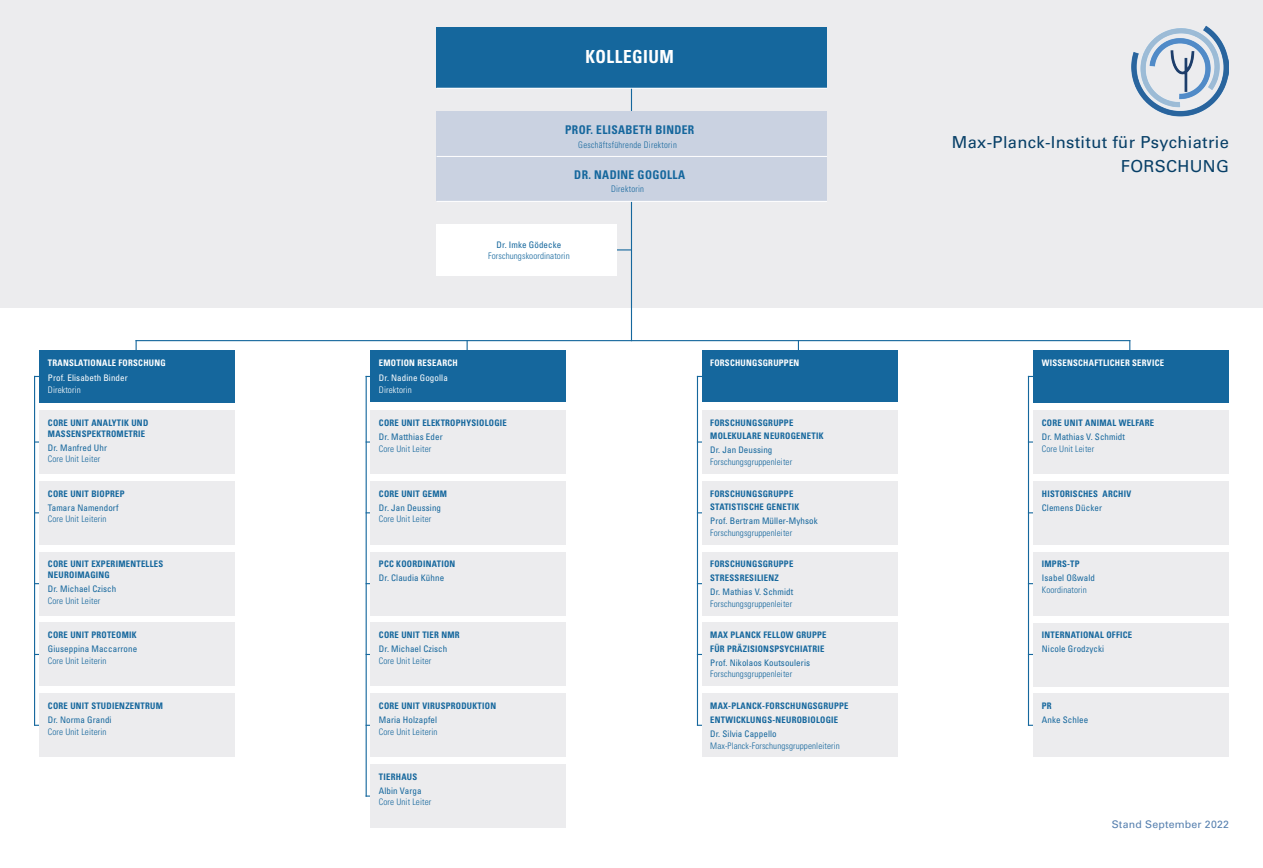
<style>
.page{position:relative;width:1263px;height:868px;background:#fff}
.page>*{position:absolute;margin:0;border:0;box-sizing:border-box;transform-origin:0 0}
.t1{font:700 condensed 18px "Univers";letter-spacing:.03em;color:#fff;scale:.96 1}
.t2{font:16.5px/24px "Univers";letter-spacing:.02em;color:#073f67;text-align:right}
.t3{font:700 condensed 12px "Univers";letter-spacing:.03em;color:#15679d;scale:.96 1}
.t4{font:10.5px "Univers";letter-spacing:.02em;color:#557fae}
.t5{font:700 condensed 9px/13.6px "Univers";letter-spacing:.03em;color:#15679d;scale:.96 1}
.t6{font:condensed 9px "Univers";letter-spacing:.01em;color:#15679d}
.t7{font:300 condensed 9px "Univers";letter-spacing:.01em;color:#15679d}
.t8{font:700 condensed 9px "Univers";letter-spacing:.03em;color:#fff;scale:.96 1}
.t9{font:300 condensed 9px "Univers";letter-spacing:.03em;color:#15679d;scale:.96 1}
.t10{font:condensed 9px "Univers";letter-spacing:.01em;color:#fff}
.t11{font:300 condensed 9px "Univers";letter-spacing:.01em;color:#fff}
</style>
<div class="page">
<div style="left:0;top:0;width:1263px;height:307px;background:#ececee"></div>
<hr style="left:631px;top:72px;width:1px;height:269px;background:#15679d">
<hr style="left:136px;top:340px;width:994px;height:1px;background:#15679d">
<img style="left:1131px;top:26px;width:97px;height:91px">
<hr style="left:577px;top:249px;width:54px;height:1px;background:#15679d">
<div style="left:437px;top:224px;width:180px;height:51px;background:#fff"></div>
<hr style="left:136px;top:340px;width:1px;height:43px;background:#15679d">
<hr style="left:34px;top:376px;width:1px;height:349px;background:#15679d">
<div style="left:39px;top:350px;width:196px;height:52px;background:#15679d"></div>
<div style="left:39px;top:410px;width:196px;height:64px;background:#ececee"></div>
<div style="left:39px;top:481px;width:196px;height:63px;background:#ececee"></div>
<div style="left:39px;top:551px;width:196px;height:64px;background:#ececee"></div>
<div style="left:39px;top:622px;width:196px;height:64px;background:#ececee"></div>
<div style="left:39px;top:693px;width:196px;height:64px;background:#ececee"></div>
<hr style="left:366px;top:376px;width:1px;height:420px;background:#15679d">
<hr style="left:467px;top:340px;width:1px;height:54px;background:#15679d">
<div style="left:370px;top:410px;width:196px;height:64px;background:#ececee"></div>
<div style="left:370px;top:350px;width:196px;height:52px;background:#15679d"></div>
<div style="left:370px;top:481px;width:196px;height:63px;background:#ececee"></div>
<div style="left:370px;top:622px;width:196px;height:64px;background:#ececee"></div>
<div style="left:370px;top:693px;width:196px;height:64px;background:#ececee"></div>
<div style="left:370px;top:764px;width:196px;height:63px;background:#ececee"></div>
<div style="left:370px;top:551px;width:196px;height:64px;background:#ececee"></div>
<hr style="left:697px;top:376px;width:1px;height:349px;background:#15679d">
<hr style="left:798px;top:340px;width:1px;height:54px;background:#15679d">
<div style="left:702px;top:410px;width:195px;height:64px;background:#ececee"></div>
<div style="left:702px;top:350px;width:195px;height:52px;background:#15679d"></div>
<div style="left:702px;top:481px;width:195px;height:63px;background:#ececee"></div>
<div style="left:702px;top:622px;width:195px;height:64px;background:#ececee"></div>
<div style="left:702px;top:693px;width:195px;height:64px;background:#ececee"></div>
<div style="left:702px;top:551px;width:195px;height:64px;background:#ececee"></div>
<hr style="left:1028px;top:376px;width:1px;height:349px;background:#15679d">
<hr style="left:1129px;top:340px;width:1px;height:41px;background:#15679d">
<div style="left:1033px;top:410px;width:196px;height:64px;background:#ececee"></div>
<div style="left:1033px;top:481px;width:196px;height:63px;background:#ececee"></div>
<div style="left:1033px;top:551px;width:196px;height:64px;background:#ececee"></div>
<div style="left:1033px;top:350px;width:196px;height:52px;background:#15679d"></div>
<div style="left:1033px;top:622px;width:196px;height:64px;background:#ececee"></div>
<div style="left:1033px;top:693px;width:196px;height:64px;background:#ececee"></div>
<div style="left:437px;top:112px;width:390px;height:89px;background:#cad2e1"></div>
<hr style="left:437px;top:156px;width:390px;height:1px;background:#fff">
<hr style="left:437px;top:201px;width:390px;height:1px;background:#fff">
<div style="left:437px;top:28px;width:390px;height:60px;background:#15679d"></div>
<hr style="left:437px;top:88px;width:390px;height:1px;background:#fff">
<p class="t8" style="left:48px;top:357px;width:124px">TRANSLATIONALE FORSCHUNG</p>
<p class="t10" style="left:48px;top:372px;width:81px">Prof. Elisabeth Binder</p>
<p class="t11" style="left:48px;top:384px;width:34px">Direktorin</p>
<p class="t5" style="left:48px;top:417px;width:106px;line-height:10.8px">CORE UNIT ANALYTIK UND<br>MASSENSPEKTROMETRIE</p>
<p class="t6" style="left:48px;top:441px;width:61px">Dr. Manfred Uhr</p>
<p class="t7" style="left:48px;top:454px;width:54px">Core Unit Leiter</p>
<p class="t5" style="left:48px;top:486px;width:81px">CORE UNIT BIOPREP</p>
<p class="t6" style="left:48px;top:501px;width:72px">Tamara Namendorf</p>
<p class="t7" style="left:48px;top:514px;width:60px">Core Unit Leiterin</p>
<p class="t5" style="left:48px;top:558px;width:121px;line-height:10.8px">CORE UNIT EXPERIMENTELLES<br>NEUROIMAGING</p>
<p class="t6" style="left:48px;top:583px;width:70px">Dr. Michael Czisch</p>
<p class="t7" style="left:48px;top:595px;width:54px">Core Unit Leiter</p>
<p class="t5" style="left:48px;top:628px;width:94px">CORE UNIT PROTEOMIK</p>
<p class="t6" style="left:48px;top:643px;width:91px">Giuseppina Maccarrone</p>
<p class="t7" style="left:48px;top:655px;width:60px">Core Unit Leiterin</p>
<p class="t5" style="left:48px;top:698px;width:121px">CORE UNIT STUDIENZENTRUM</p>
<p class="t6" style="left:48px;top:714px;width:65px">Dr. Norma Grandi</p>
<p class="t7" style="left:48px;top:726px;width:60px">Core Unit Leiterin</p>
<h1 class="t1" style="left:585px;top:46px;width:94px">KOLLEGIUM</h1>
<h3 class="t3" style="left:565px;top:122px;width:136px">PROF. ELISABETH BINDER</h3>
<p class="t9" style="left:578px;top:139px;width:104px">Geschäftsführende Direktorin</p>
<h3 class="t3" style="left:574px;top:167px;width:117px">DR. NADINE GOGOLLA</h3>
<p class="t9" style="left:611px;top:184px;width:36px">Direktorin</p>
<p class="t6" style="left:497px;top:239px;width:66px">Dr. Imke Gödecke</p>
<p class="t7" style="left:488px;top:251px;width:83px">Forschungskoordinatorin</p>
<p class="t8" style="left:379px;top:357px;width:84px">EMOTION RESEARCH</p>
<p class="t10" style="left:379px;top:372px;width:70px">Dr. Nadine Gogolla</p>
<p class="t11" style="left:379px;top:384px;width:34px">Direktorin</p>
<p class="t5" style="left:379px;top:415px;width:135px">CORE UNIT ELEKTROPHYSIOLOGIE</p>
<p class="t6" style="left:379px;top:431px;width:65px">Dr. Matthias Eder</p>
<p class="t7" style="left:379px;top:443px;width:54px">Core Unit Leiter</p>
<p class="t5" style="left:379px;top:486px;width:73px">CORE UNIT GEMM</p>
<p class="t6" style="left:379px;top:501px;width:64px">Dr. Jan Deussing</p>
<p class="t7" style="left:379px;top:513px;width:54px">Core Unit Leiter</p>
<p class="t5" style="left:379px;top:557px;width:81px">PCC KOORDINATION</p>
<p class="t6" style="left:379px;top:572px;width:67px">Dr. Claudia Kühne</p>
<p class="t5" style="left:379px;top:628px;width:86px">CORE UNIT TIER NMR</p>
<p class="t6" style="left:379px;top:643px;width:70px">Dr. Michael Czisch</p>
<p class="t7" style="left:379px;top:655px;width:54px">Core Unit Leiter</p>
<p class="t5" style="left:379px;top:699px;width:124px">CORE UNIT VIRUSPRODUKTION</p>
<p class="t6" style="left:379px;top:714px;width:60px">Maria Holzapfel</p>
<p class="t7" style="left:379px;top:726px;width:60px">Core Unit Leiterin</p>
<p class="t5" style="left:379px;top:769px;width:41px">TIERHAUS</p>
<p class="t6" style="left:379px;top:784px;width:44px">Albin Varga</p>
<p class="t7" style="left:379px;top:796px;width:54px">Core Unit Leiter</p>
<p class="t8" style="left:710px;top:357px;width:94px">FORSCHUNGSGRUPPEN</p>
<p class="t5" style="left:710px;top:415px;width:119px">FORSCHUNGSGRUPPE<br>MOLEKULARE NEUROGENETIK</p>
<p class="t6" style="left:710px;top:444px;width:64px">Dr. Jan Deussing</p>
<p class="t7" style="left:710px;top:456px;width:83px">Forschungsgruppenleiter</p>
<p class="t5" style="left:710px;top:486px;width:94px">FORSCHUNGSGRUPPE<br>STATISTISCHE GENETIK</p>
<p class="t6" style="left:710px;top:515px;width:109px">Prof. Bertram Müller-Myhsok</p>
<p class="t7" style="left:710px;top:527px;width:83px">Forschungsgruppenleiter</p>
<p class="t5" style="left:710px;top:557px;width:88px">FORSCHUNGSGRUPPE<br>STRESSRESILIENZ</p>
<p class="t6" style="left:710px;top:586px;width:85px">Dr. Mathias V. Schmidt</p>
<p class="t7" style="left:710px;top:598px;width:83px">Forschungsgruppenleiter</p>
<p class="t5" style="left:710px;top:628px;width:123px">MAX PLANCK FELLOW GRUPPE<br>FÜR PRÄZISIONSPSYCHIATRIE</p>
<p class="t6" style="left:710px;top:657px;width:101px">Prof. Nikolaos Koutsouleris</p>
<p class="t7" style="left:710px;top:668px;width:83px">Forschungsgruppenleiter</p>
<p class="t5" style="left:710px;top:699px;width:146px">MAX-PLANCK-FORSCHUNGSGRUPPE<br>ENTWICKLUNGS-NEUROBIOLOGIE</p>
<p class="t6" style="left:710px;top:727px;width:68px">Dr. Silvia Cappello</p>
<p class="t7" style="left:710px;top:740px;width:131px">Max-Planck-Forschungsgruppenleiterin</p>
<h2 class="t2" style="left:952px;top:130px;width:279px">Max-Planck-Institut für Psychiatrie<br>FORSCHUNG</h2>
<p class="t8" style="left:1042px;top:357px;width:129px">WISSENSCHAFTLICHER SERVICE</p>
<p class="t5" style="left:1042px;top:415px;width:119px">CORE UNIT ANIMAL WELFARE</p>
<p class="t6" style="left:1042px;top:431px;width:85px">Dr. Mathias V. Schmidt</p>
<p class="t7" style="left:1042px;top:443px;width:54px">Core Unit Leiter</p>
<p class="t5" style="left:1042px;top:486px;width:95px">HISTORISCHES ARCHIV</p>
<p class="t6" style="left:1042px;top:501px;width:62px">Clemens Dücker</p>
<p class="t5" style="left:1042px;top:557px;width:41px">IMPRS-TP</p>
<p class="t6" style="left:1042px;top:572px;width:55px">Isabel Oßwald</p>
<p class="t7" style="left:1042px;top:584px;width:47px">Koordinatorin</p>
<p class="t5" style="left:1042px;top:628px;width:96px">INTERNATIONAL OFFICE</p>
<p class="t6" style="left:1042px;top:643px;width:64px">Nicole Grodzycki</p>
<p class="t5" style="left:1042px;top:699px;width:12px">PR</p>
<p class="t6" style="left:1042px;top:714px;width:48px">Anke Schlee</p>
<p class="t4" style="left:1112px;top:818px;width:119px">Stand September 2022</p>
</div>
